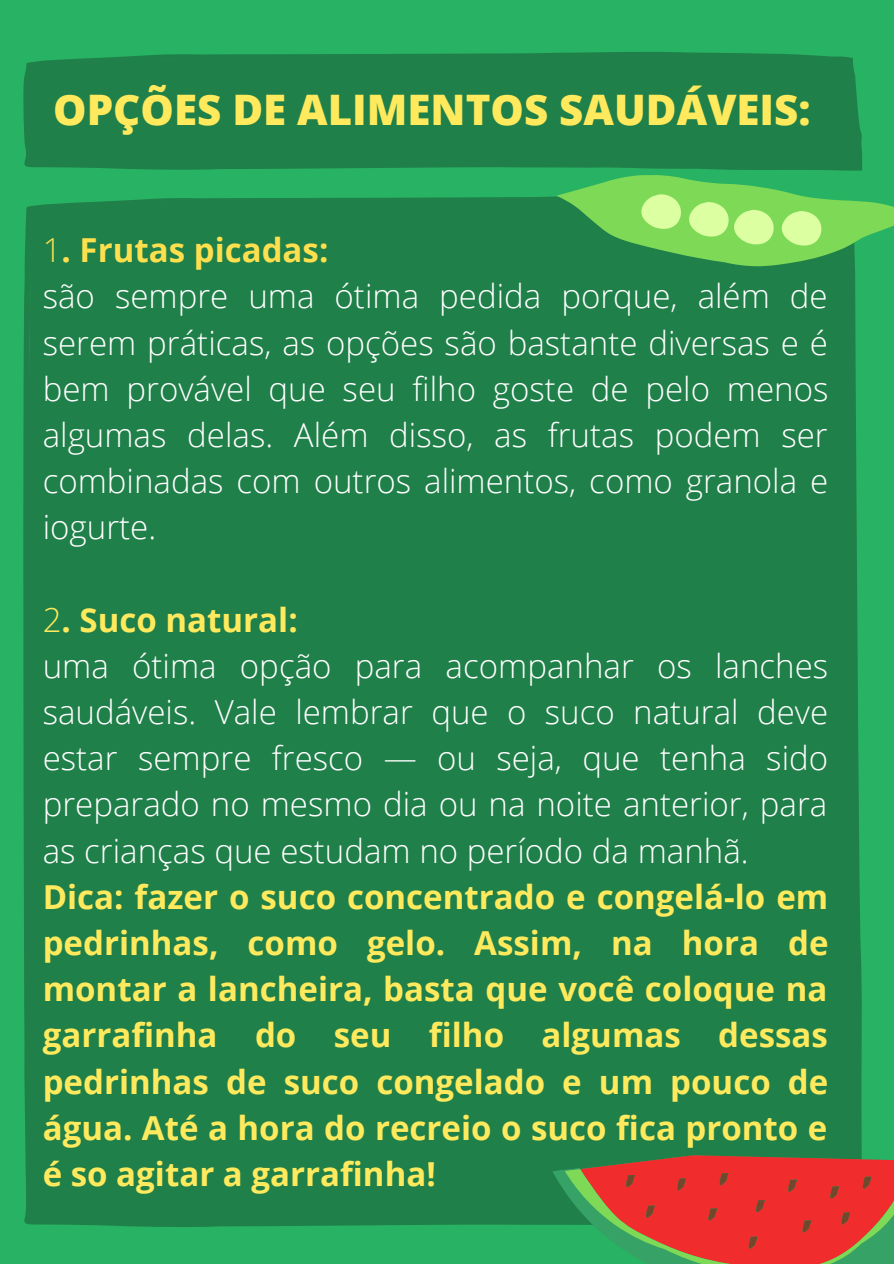
<style>
.page{position:relative;width:894px;height:1264px;background:#fff}
.page>*{position:absolute;margin:0;border:0;box-sizing:border-box;transform-origin:0 0}
.t1{font:800 42px "Open Sans";color:#ffea5e}
.t2{font:300 33px/46.2px "Open Sans";color:#fff;text-align:justify}
.t3{font:700 33px/46.2px "Open Sans";color:#ffea5e;text-align:justify}
.t4{font:700 33px "Open Sans";color:#fee04e}
.s1{font-weight:300}
</style>
<div class="page">
<div style="left:0;top:0;width:893px;height:1263px;background:#28b263"></div>
<div style="left:23px;top:52px;width:833px;height:118px;background:#208049"></div>
<div style="left:23px;top:196px;width:839px;height:1031px;background:#208049"></div>
<svg style="left:550px;top:85px;width:343px;height:254px;fill:#208049"></svg>
<svg style="left:635px;top:186px;width:192px;height:66px;background:#98e370"></svg>
<svg style="left:549px;top:1150px;width:344px;height:113px"></svg>
<p class="t1" style="left:53px;top:81px;width:758px">OPÇÕES DE ALIMENTOS SAUDÁVEIS:</p>
<p class="t4" style="left:43px;top:227px;width:287px"><span class="s1">1</span>. Frutas picadas:</p>
<p class="t2" style="left:43px;top:272px;width:787px">são sempre uma ótima pedida porque, além de serem práticas, as opções são bastante diversas e é bem provável que seu filho goste de pelo menos algumas delas. Além disso, as frutas podem ser combinadas com outros alimentos, como granola e iogurte.</p>
<p class="t3" style="left:43px;top:595px;width:256px"><span class="s1">2</span>. Suco natural:</p>
<p class="t2" style="left:43px;top:642px;width:786px">uma ótima opção para acompanhar os lanches saudáveis. Vale lembrar que o suco natural deve estar sempre fresco — ou seja, que tenha sido preparado no mesmo dia ou na noite anterior, para as crianças que estudam no período da manhã.</p>
<p class="t3" style="left:43px;top:872px;width:787px">Dica: fazer o suco concentrado e congelá-lo em pedrinhas, como gelo. Assim, na hora de montar a lancheira, basta que você coloque na garrafinha do seu filho algumas dessas pedrinhas de suco congelado e um pouco de água. Até a hora do recreio o suco fica pronto e é so agitar a garrafinha!</p>
</div>
